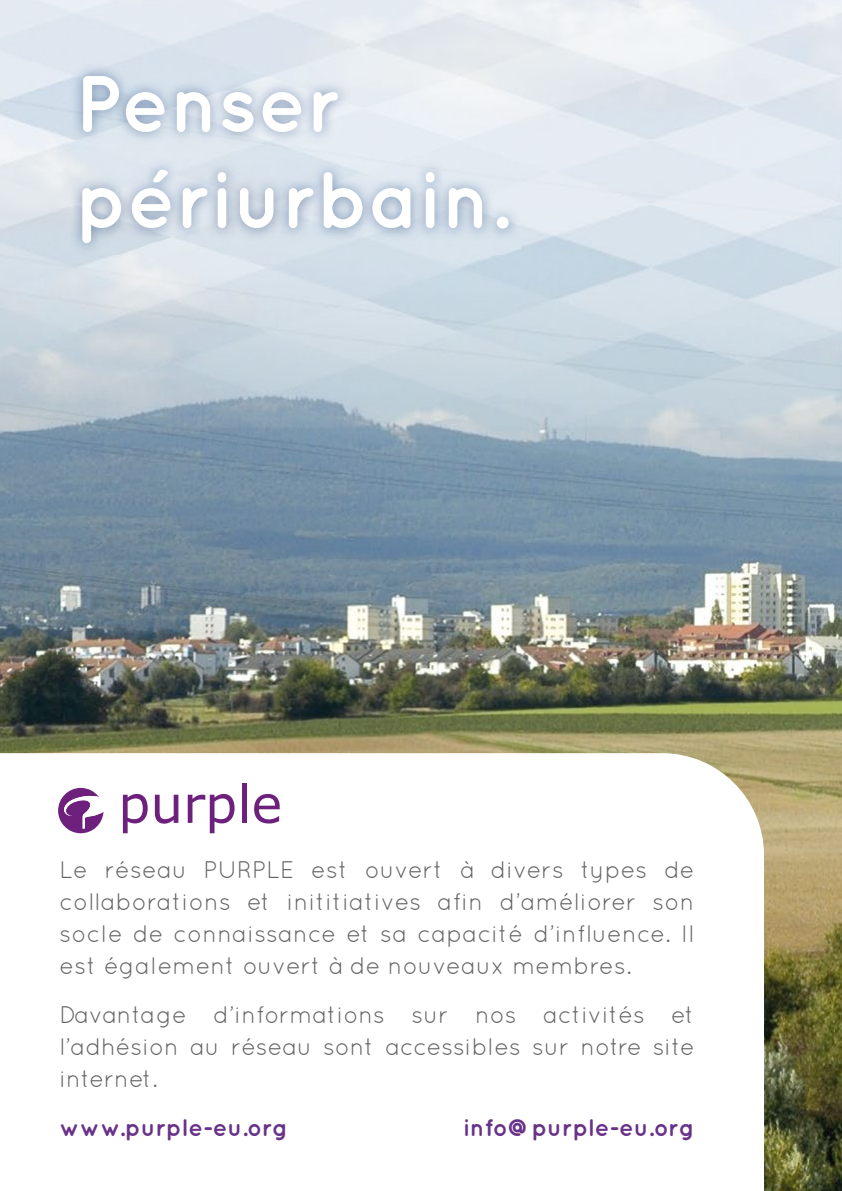
<style>
.page{position:relative;width:842px;height:1191px;background:#fff}
.page>*{position:absolute;margin:0;border:0;box-sizing:border-box;transform-origin:0 0}
.t1{font:700 80px/96px "Quicksand";letter-spacing:-.005em;color:#fff}
.t2{font:24px/32px "Quicksand Book Unicode";color:#636563;text-align:justify}
.t3{font:700 24px "Quicksand";color:#673288}
</style>
<div class="page">
<img style="left:0;top:0;width:842px;height:1191px">
<svg style="left:0;top:753px;width:764px;height:438px"></svg>
<svg style="left:58px;top:788px;width:45px;height:45px"></svg>
<svg style="left:123px;top:794px;width:25px;height:39px"></svg>
<svg style="left:155px;top:794px;width:23px;height:29px"></svg>
<svg style="left:188px;top:794px;width:47px;height:39px"></svg>
<div style="left:242px;top:783px;width:5px;height:40px;background:#6d217c"></div>
<svg style="left:254px;top:794px;width:26px;height:29px"></svg>
<img style="left:70px;top:63px;width:451px;height:192px">
<h1 class="t1" style="left:75px;top:54px;width:435px">Penser périurbain.</h1>
<p class="t2" style="left:60px;top:853px;width:636px">Le réseau PURPLE est ouvert à divers types de collaborations et inititiatives afin d’améliorer son socle de connaissance et sa capacité d’influence. Il est également ouvert à de nouveaux membres.</p>
<p class="t2" style="left:60px;top:998px;width:637px">Davantage d’informations sur nos activités et l’adhésion au réseau sont accessibles sur notre site internet.</p>
<p class="t3" style="left:60px;top:1113px;width:230px">www.purple-eu.org</p>
<p class="t3" style="left:463px;top:1113px;width:233px">info@purple-eu.org</p>
</div>
